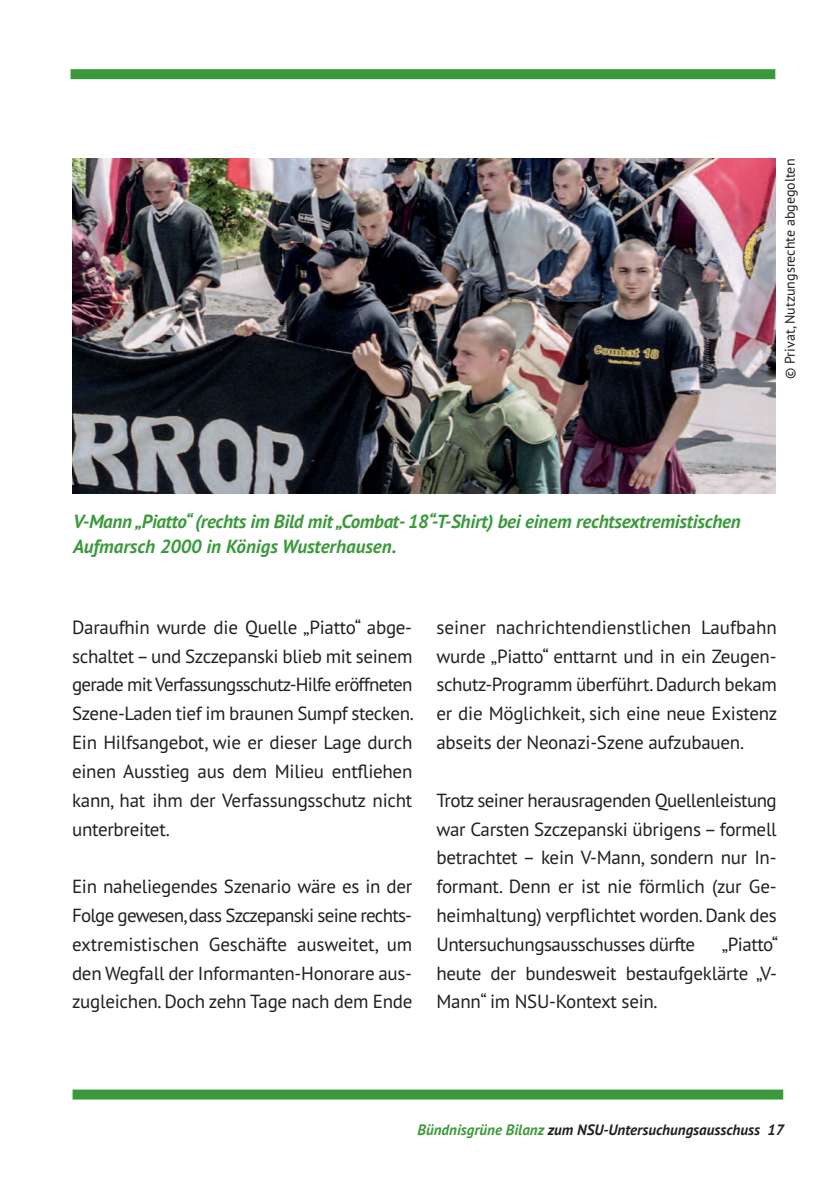
<style>
.page{position:relative;width:840px;height:1191px;background:#fff}
.page>*{position:absolute;margin:0;border:0;box-sizing:border-box;transform-origin:0 0}
.t1{font:19px/28.8px "PT Sans";letter-spacing:-.015em;color:#231f20;text-align:justify}
.t2{font:italic 700 19px/25px "PT Sans";letter-spacing:-.01em;color:#3a9a3b}
.t3{font:italic 700 15px "PT Sans";color:#231f20}
.t4{font:14px "PT Sans";color:#231f20}
.s1{color:#3a9a3b}
</style>
<div class="page">
<div style="left:72px;top:1089px;width:710px;height:10px;background:#3a9a3b"></div>
<div style="left:70px;top:69px;width:704px;height:10px;background:#3a9a3b"></div>
<img style="left:72px;top:159px;width:703px;height:334px">
<p class="t4" style="left:780px;top:379px;width:222px;rotate:-90deg">© Privat, Nutzungsrechte abgegolten</p>
<p class="t2" style="left:73px;top:509px;width:669px">V-Mann „Piatto“(rechts im Bild mit„Combat- 18“-T-Shirt) bei einem rechtsextremistischen<br>Aufmarsch 2000 in Königs Wusterhausen.</p>
<p class="t1" style="left:72px;top:612px;width:343px">Daraufhin wurde die Quelle „Piatto“ abge&shy;schaltet–und Szczepanski blieb mit seinem gerade mit Verfassungsschutz-Hilfe eröffneten Szene-Laden tief im braunen Sumpf stecken.<br>Ein Hilfsangebot, wie er dieser Lage durch einen Ausstieg aus dem Milieu entfliehen kann, hat ihm der Verfassungsschutz nicht unterbreitet.</p>
<p class="t1" style="left:72px;top:871px;width:342px">Ein naheliegendes Szenario wäre es in der Folge gewesen,dass Szczepanski seine rechts&shy;extremistischen Geschäfte ausweitet, um den Wegfall der Informanten-Honorare aus&shy;zugleichen. Doch zehn Tage nach dem Ende</p>
<p class="t1" style="left:436px;top:612px;width:342px">seiner nachrichtendienstlichen Laufbahn wurde „Piatto“ enttarnt und in ein Zeugen&shy;schutz-Programm überführt.Dadurch bekam er die Möglichkeit, sich eine neue Existenz abseits der Neonazi-Szene aufzubauen.</p>
<p class="t1" style="left:436px;top:785px;width:342px">Trotz seiner herausragenden Quellenleistung war Carsten Szczepanski übrigens – formell betrachtet – kein V-Mann, sondern nur In&shy;formant. Denn er ist nie förmlich (zur Ge&shy;heimhaltung) verpflichtet worden.Dank des Untersuchungsausschusses dürfte</p>
<p class="t1" style="left:436px;top:929px;width:343px;text-indent:285px">„Piatto“ heute der bundesweit bestaufgeklärte „V-Mann“ im NSU-Kontext sein.</p>
<p class="t3" style="left:417px;top:1119px;width:368px"><span class="s1">Bündnisgrüne Bilanz</span> zum NSU-Untersuchungsausschuss 17</p>
</div>
